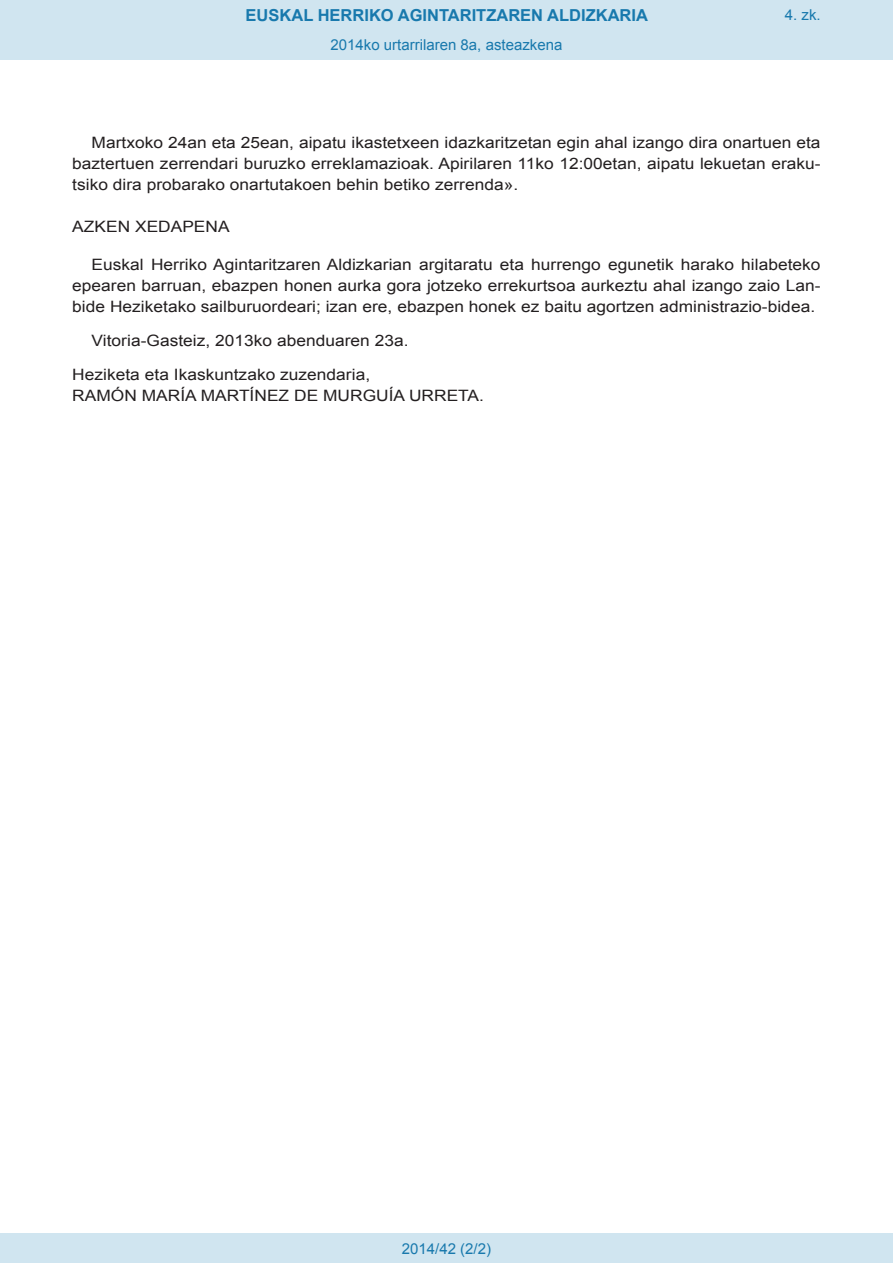
<style>
.page{position:relative;width:893px;height:1263px;background:#fff}
.page>*{position:absolute;margin:0;border:0;box-sizing:border-box;transform-origin:0 0}
.t1{font:700 16.5px "Arial";color:#1879ad}
.BOPVDetalle{font:15.6px/21px "Arial";color:#231f20;text-align:justify;scale:1.11 1}
.BOPVFirmaLugFec{font:15.6px "Arial";color:#231f20;scale:1.11 1}
.BOPVFirmaPuesto{font:15.6px "Arial";color:#231f20;scale:1.11 1}
.BOPVFirmaNombre{font:15.6px "Arial";color:#231f20;scale:1.11 1}
.BOPVDisposicion{font:15.6px "Arial";color:#231f20;scale:1.11 1}
.Paginacion_Centro{font:15px "Arial";color:#1879ad}
</style>
<div class="page">
<div style="left:0;top:0;width:893px;height:60px;background:#d0e5f0"></div>
<div style="left:0;top:1233px;width:893px;height:30px;background:#d0e5f0"></div>
<p class="t1" style="left:246px;top:4px;width:404px">EUSKAL HERRIKO AGINTARITZAREN ALDIZKARIA</p>
<p class="Paginacion_Centro" style="left:331px;top:35px;width:233px">2014ko urtarrilaren 8a, asteazkena</p>
<p class="Paginacion_Centro" style="left:785px;top:5px;width:37px">4. zk.</p>
<p class="BOPVDetalle" style="left:72px;top:132px;width:676px;text-indent:19px">Martxoko 24an eta 25ean, aipatu ikastetxeen idazkaritzetan egin ahal izango dira onartuen eta baztertuen zerrendari buruzko erreklamazioak. Apirilaren 11ko 12:00etan, aipatu lekuetan eraku&shy;tsiko dira probarako onartutakoen behin betiko zerrenda».</p>
<p class="BOPVDisposicion" style="left:72px;top:217px;width:143px">AZKEN XEDAPENA</p>
<p class="BOPVDetalle" style="left:72px;top:255px;width:676px;text-indent:19px">Euskal Herriko Agintaritzaren Aldizkarian argitaratu eta hurrengo egunetik harako hilabeteko epearen barruan, ebazpen honen aurka gora jotzeko errekurtsoa aurkeztu ahal izango zaio Lan&shy;bide Heziketako sailburuordeari; izan ere, ebazpen honek ez baitu agortzen administrazio-bidea.</p>
<p class="BOPVFirmaLugFec" style="left:92px;top:330px;width:287px">Vitoria-Gasteiz, 2013ko abenduaren 23a.</p>
<p class="BOPVFirmaPuesto" style="left:72px;top:364px;width:270px">Heziketa eta Ikaskuntzako zuzendaria,</p>
<p class="BOPVFirmaNombre" style="left:72px;top:385px;width:372px">RAMÓN MARÍA MARTÍNEZ DE MURGUÍA URRETA.</p>
<p class="Paginacion_Centro" style="left:402px;top:1238px;width:91px">2014/42 (2/2)</p>
</div>
